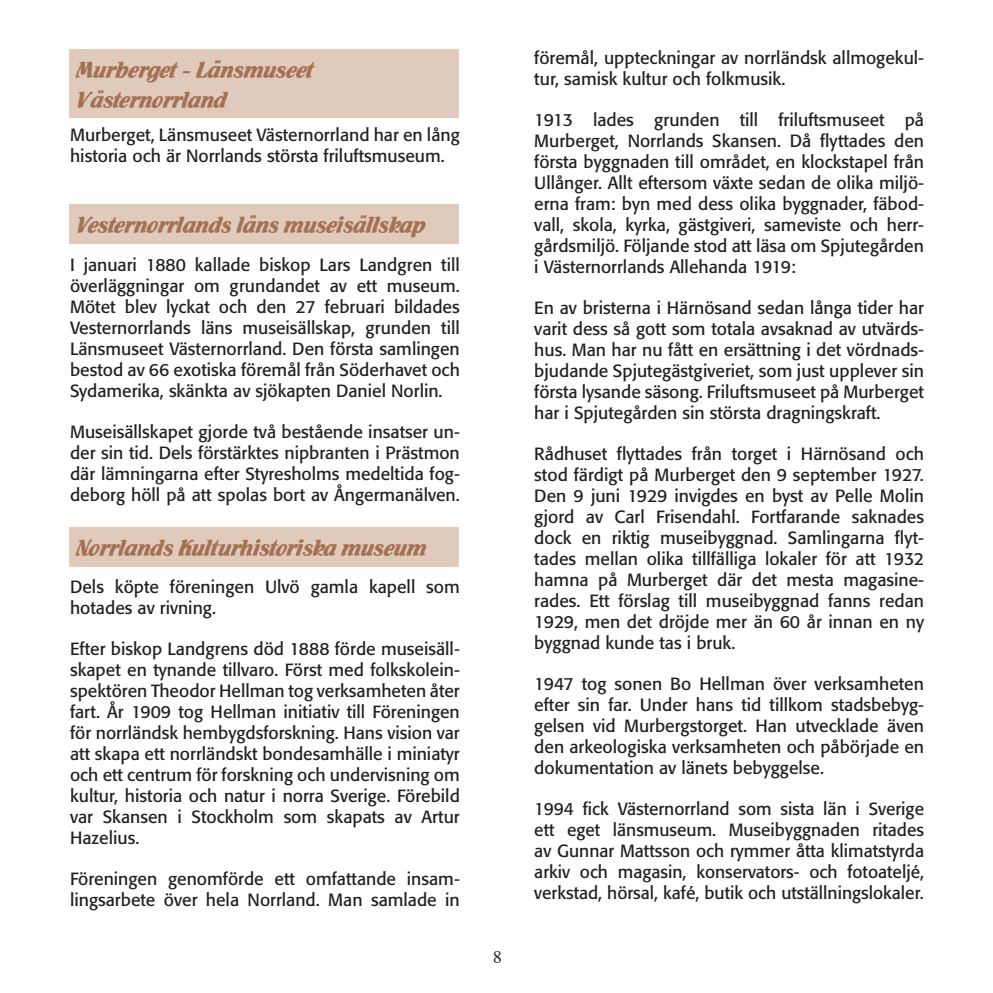
<style>
.page{position:relative;width:993px;height:993px;background:#fff}
.page>*{position:absolute;margin:0;border:0;box-sizing:border-box;transform-origin:0 0}
.Rubrik{font:24.5px/29.4px "Flamenco D";color:#a47153}
.Brödtext{font:17.5px/21px "Formata";color:#231f20;text-align:justify}
.t1{font:17.5px "Times";color:#231f20}
</style>
<div class="page">
<div style="left:69px;top:204px;width:390px;height:40px;background:#e0cabc"></div>
<div style="left:69px;top:527px;width:390px;height:40px;background:#e0cabc"></div>
<div style="left:69px;top:50px;width:390px;height:68px;background:#e0cabc"></div>
<p class="Rubrik" style="left:77px;top:55px;width:239px">Murberget - Länsmuseet<br>Västernorrland</p>
<p class="Brödtext" style="left:70px;top:125px;width:391px">Murberget, Länsmuseet Västernorrland har en lång historia och är Norrlands största friluftsmuseum.</p>
<p class="Rubrik" style="left:77px;top:210px;width:351px">Vesternorrlands läns museisällskap</p>
<p class="Brödtext" style="left:70px;top:254px;width:391px">I januari 1880 kallade biskop Lars Landgren till överläggningar om grundandet av ett museum.<br>Mötet blev lyckat och den 27 februari bildades Vesternorrlands läns museisällskap, grunden till Länsmuseet Västernorrland. Den första samlingen bestod av 66 exotiska föremål från Söderhavet och Sydamerika, skänkta av sjökapten Daniel Norlin.</p>
<p class="Brödtext" style="left:70px;top:421px;width:391px">Museisällskapet gjorde två bestående insatser un&shy;der sin tid. Dels förstärktes nipbranten i Prästmon där lämningarna efter Styresholms medeltida fog&shy;deborg höll på att spolas bort av Ångermanälven.</p>
<p class="Rubrik" style="left:77px;top:533px;width:351px">Norrlands Kulturhistoriska museum</p>
<p class="Brödtext" style="left:70px;top:576px;width:391px">Dels köpte föreningen Ulvö gamla kapell som hotades av rivning.</p>
<p class="Brödtext" style="left:70px;top:638px;width:391px">Efter biskop Landgrens död 1888 förde museisäll&shy;skapet en tynande tillvaro. Först med folkskolein&shy;spektören Theodor Hellman tog verksamheten åter fart. År 1909 tog Hellman initiativ till Föreningen för norrländsk hembygdsforskning. Hans vision var att skapa ett norrländskt bondesamhälle i miniatyr och ett centrum för forskning och undervisning om kultur, historia och natur i norra Sverige. Förebild var Skansen i Stockholm som skapats av Artur Hazelius.</p>
<p class="Brödtext" style="left:70px;top:868px;width:391px">Föreningen genomförde ett omfattande insam&shy;lingsarbete över hela Norrland. Man samlade in</p>
<p class="t1" style="left:493px;top:946px;width:10px">8</p>
<p class="Brödtext" style="left:534px;top:47px;width:391px">föremål, uppteckningar av norrländsk allmogekul&shy;tur, samisk kultur och folkmusik.</p>
<p class="Brödtext" style="left:534px;top:109px;width:391px">1913 lades grunden till friluftsmuseet på Murberget, Norrlands Skansen. Då flyttades den första byggnaden till området, en klockstapel från Ullånger. Allt eftersom växte sedan de olika miljö&shy;erna fram: byn med dess olika byggnader, fäbod&shy;vall, skola, kyrka, gästgiveri, sameviste och herr&shy;gårdsmiljö. Följande stod att läsa om Spjutegården i Västernorrlands Allehanda 1919:</p>
<p class="Brödtext" style="left:534px;top:297px;width:391px">En av bristerna i Härnösand sedan långa tider har varit dess så gott som totala avsaknad av utvärds&shy;hus. Man har nu fått en ersättning i det vördnads&shy;bjudande Spjutegästgiveriet, som just upplever sin första lysande säsong. Friluftsmuseet på Murberget har i Spjutegården sin största dragningskraft.</p>
<p class="Brödtext" style="left:534px;top:443px;width:391px">Rådhuset flyttades från torget i Härnösand och stod färdigt på Murberget den 9 september 1927.<br>Den 9 juni 1929 invigdes en byst av Pelle Molin gjord av Carl Frisendahl. Fortfarande saknades dock en riktig museibyggnad. Samlingarna flyt&shy;tades mellan olika tillfälliga lokaler för att 1932 hamna på Murberget där det mesta magasine&shy;rades. Ett förslag till museibyggnad fanns redan 1929, men det dröjde mer än 60 år innan en ny byggnad kunde tas i bruk.</p>
<p class="Brödtext" style="left:534px;top:673px;width:391px">1947 tog sonen Bo Hellman över verksamheten efter sin far. Under hans tid tillkom stadsbebyg&shy;gelsen vid Murbergstorget. Han utvecklade även den arkeologiska verksamheten och påbörjade en dokumentation av länets bebyggelse.</p>
<p class="Brödtext" style="left:534px;top:798px;width:391px">1994 fick Västernorrland som sista län i Sverige ett eget länsmuseum. Museibyggnaden ritades av Gunnar Mattsson och rymmer åtta klimatstyrda arkiv och magasin, konservators- och fotoateljé, verkstad, hörsal, kafé, butik och utställningslokaler.</p>
</div>
